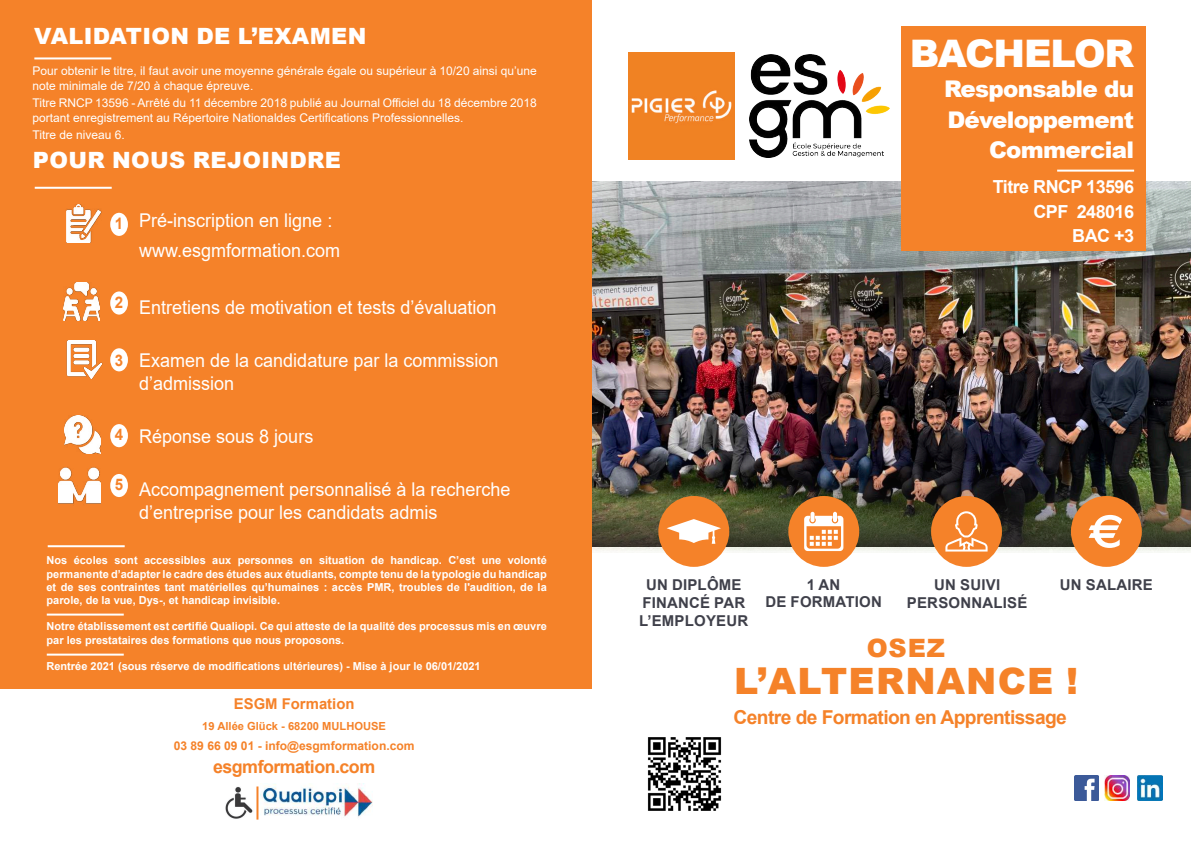
<style>
.page{position:relative;width:1191px;height:842px;background:#fff}
.page>*{position:absolute;margin:0;border:0;box-sizing:border-box;transform-origin:0 0}
.t1{font:900 38px "Arial";letter-spacing:-.03em;color:#fff}
.t2{font:900 36.3px "Arial";letter-spacing:.035em;color:#f58229}
.t3{font:900 25.3px "Arial";color:#f58229}
.t4{font:900 23px/30.4px "Arial";letter-spacing:-.03em;color:#fff;text-align:right}
.t5{font:900 22.4px "Arial";letter-spacing:.015em;color:#fff}
.t6{font:700 19.2px "Arial";letter-spacing:-.03em;color:#f58229}
.t7{font:19px/22.8px "Arial";color:#fff;scale:.95 1}
.t8{font:700 18px/24.4px "Arial";letter-spacing:-.03em;color:#fff;text-align:right}
.t9{font:700 17.8px "Arial";letter-spacing:-.03em;color:#f58229}
.t10{font:700 15.9px "Arial";color:#f58229;scale:.95 1}
.t11{font:700 15px/18px "Arial";letter-spacing:.015em;color:#3f404a;text-align:center}
.t12{font:700 14.9px "Arial";color:#f58229}
.t13{font:700 12.1px "Arial";color:#f58229}
.t14{font:12px/14.4px "Arial";color:#fff}
.t15{font:700 11.2px "Arial";color:#f58229}
.t16{font:700 11px/13.2px "Arial";color:#fff;text-align:justify}
</style>
<div class="page">
<img style="left:647px;top:737px;width:75px;height:74px">
<img style="left:1074px;top:776px;width:24px;height:24px">
<img style="left:1138px;top:775px;width:24px;height:25px">
<img style="left:1104px;top:776px;width:25px;height:24px">
<img style="left:628px;top:53px;width:107px;height:106px">
<img style="left:749px;top:54px;width:140px;height:104px">
<img style="left:592px;top:181px;width:599px;height:371px">
<div style="left:901px;top:26px;width:245px;height:224px;background:#f58229"></div>
<div style="left:658px;top:496px;width:71px;height:71px;background:#f58229;border-radius:50%"></div>
<svg style="left:666px;top:519px;width:55px;height:25px"></svg>
<div style="left:931px;top:496px;width:71px;height:71px;background:#f58229;border-radius:50%"></div>
<svg style="left:945px;top:511px;width:42px;height:40px"></svg>
<div style="left:788px;top:496px;width:71px;height:71px;background:#f58229;border-radius:50%"></div>
<svg style="left:804px;top:512px;width:39px;height:39px"></svg>
<div style="left:1071px;top:496px;width:70px;height:71px;background:#f58229;border-radius:50%"></div>
<svg style="left:1088px;top:515px;width:34px;height:33px"></svg>
<hr style="left:1057px;top:170px;width:77px;height:2px;background:#fff">
<div style="left:0;top:0;width:592px;height:689px;background:#f58229"></div>
<hr style="left:34px;top:57px;width:77px;height:2px;background:#fff">
<hr style="left:35px;top:187px;width:77px;height:2px;background:#fff">
<div style="left:110px;top:213px;width:18px;height:23px;background:#fff;border-radius:50%"></div>
<div style="left:110px;top:291px;width:18px;height:24px;background:#fff;border-radius:50%"></div>
<div style="left:110px;top:348px;width:18px;height:23px;background:#fff;border-radius:50%"></div>
<div style="left:110px;top:424px;width:18px;height:23px;background:#fff;border-radius:50%"></div>
<div style="left:110px;top:474px;width:18px;height:23px;background:#fff;border-radius:50%"></div>
<img style="left:66px;top:205px;width:35px;height:38px">
<img style="left:63px;top:282px;width:36px;height:38px">
<img style="left:67px;top:341px;width:36px;height:38px">
<img style="left:65px;top:415px;width:36px;height:38px">
<img style="left:58px;top:467px;width:42px;height:37px">
<img style="left:225px;top:786px;width:36px;height:34px">
<img style="left:262px;top:783px;width:111px;height:34px">
<hr style="left:256px;top:786px;width:2px;height:33px;background:#f58229">
<hr style="left:48px;top:545px;width:77px;height:2px;background:#fff">
<hr style="left:47px;top:614px;width:77px;height:2px;background:#fff">
<hr style="left:47px;top:654px;width:77px;height:2px;background:#fff">
<h3 class="t5" style="left:34px;top:20px;width:334px">VALIDATION DE L’EXAMEN</h3>
<p class="t14" style="left:32px;top:64px;width:506px">Pour obtenir le titre, il faut avoir une moyenne générale égale ou supérieur à 10/20 ainsi qu’une note minimale de 7/20 à chaque épreuve.</p>
<p class="t14" style="left:32px;top:96px;width:506px">Titre RNCP 13596 - Arrêté du 11 décembre 2018 publié au Journal Officiel du 18 décembre 2018 portant enregistrement au Répertoire Nationaldes Certifications Professionnelles.</p>
<p class="t14" style="left:32px;top:127px;width:94px">Titre de niveau 6.</p>
<h3 class="t5" style="left:33px;top:144px;width:310px">POUR NOUS REJOINDRE</h3>
<h3 class="t10" style="left:115px;top:212px;width:10px">1</h3>
<h3 class="t10" style="left:115px;top:291px;width:10px">2</h3>
<h3 class="t10" style="left:115px;top:349px;width:10px">3</h3>
<h3 class="t10" style="left:115px;top:424px;width:10px">4</h3>
<h3 class="t10" style="left:115px;top:473px;width:10px">5</h3>
<h3 class="t7" style="left:139px;top:205px;width:213px;line-height:30.3px">Pré-inscription en ligne : www.esgmformation.com</h3>
<h3 class="t7" style="left:139px;top:296px;width:378px">Entretiens de motivation et tests d’évaluation</h3>
<h3 class="t7" style="left:139px;top:349px;width:380px">Examen de la candidature par la commission d’admission</h3>
<h3 class="t7" style="left:139px;top:425px;width:185px">Réponse sous 8 jours</h3>
<h3 class="t7" style="left:139px;top:478px;width:392px">Accompagnement personnalisé à la recherche d’entreprise pour les candidats admis</h3>
<p class="t16" style="left:47px;top:554px;width:502px">Nos écoles sont accessibles aux personnes en situation de handicap. C’est une volonté permanente d’adapter le cadre des études aux étudiants, compte tenu de la typologie du handicap et de ses contraintes tant matérielles qu’humaines : accès PMR, troubles de l'audition, de la parole, de la vue, Dys-, et handicap invisible.</p>
<p class="t16" style="left:47px;top:620px;width:502px">Notre établissement est certifié Qualiopi. Ce qui atteste de la qualité des processus mis en œuvre par les prestataires des formations que nous proposons.</p>
<p class="t16" style="left:47px;top:660px;width:436px">Rentrée 2021 (sous réserve de modifications ultérieures) - Mise à jour le 06/01/2021</p>
<h3 class="t12" style="left:234px;top:693px;width:122px">ESGM Formation</h3>
<p class="t15" style="left:202px;top:718px;width:185px">19 Allée Glück - 68200 MULHOUSE</p>
<p class="t13" style="left:174px;top:737px;width:242px">03 89 66 09 01 - info@esgmformation.com</p>
<h3 class="t9" style="left:213px;top:754px;width:163px">esgmformation.com</h3>
<h1 class="t1" style="left:909px;top:26px;width:226px">BACHELOR</h1>
<h3 class="t4" style="left:944px;top:73px;width:192px">Responsable du<br>Développement<br>Commercial</h3>
<h3 class="t8" style="left:992px;top:175px;width:143px">Titre RNCP 13596<br>CPF 248016<br>BAC +3</h3>
<h3 class="t11" style="left:639px;top:576px;width:110px">UN DIPLÔME<br>FINANCÉ PAR<br>L’EMPLOYEUR</h3>
<h3 class="t11" style="left:765px;top:575px;width:118px">1 AN<br>DE FORMATION</h3>
<h3 class="t11" style="left:934px;top:576px;width:67px">UN SUIVI</h3>
<h3 class="t11" style="left:1060px;top:576px;width:94px">UN SALAIRE</h3>
<h3 class="t11" style="left:907px;top:594px;width:122px">PERSONNALISÉ</h3>
<h3 class="t3" style="left:866px;top:630px;width:80px">OSEZ</h3>
<h2 class="t2" style="left:734px;top:654px;width:346px">L’ALTERNANCE !</h2>
<h3 class="t6" style="left:733px;top:704px;width:335px">Centre de Formation en Apprentissage</h3>
</div>
